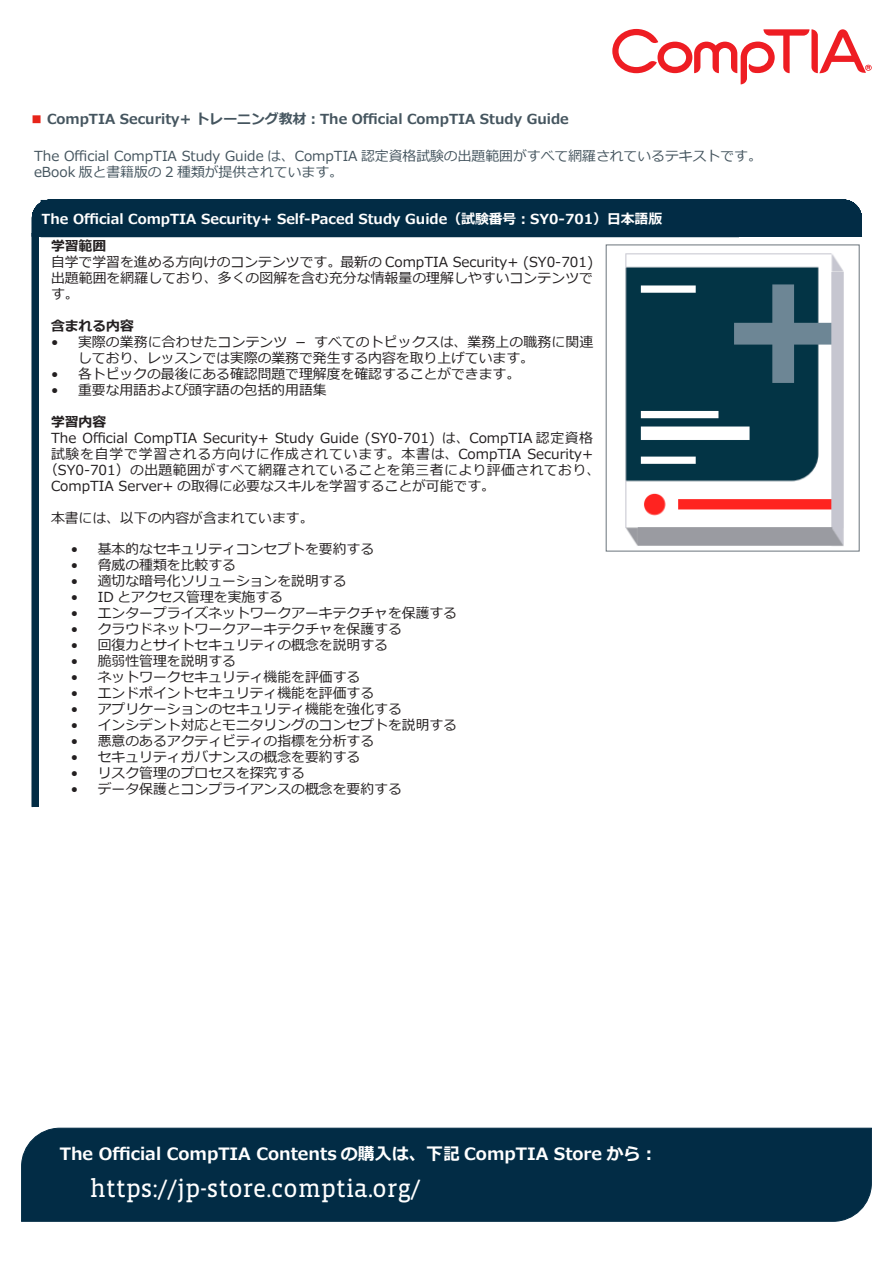
<style>
.page{position:relative;width:893px;height:1263px;background:#fff}
.page>*{position:absolute;margin:0;border:0;box-sizing:border-box;transform-origin:0 0}
.t1{font:25.5px "Vista Slab OTCE";color:#fff}
.t2{font:700 16.95px "Meiryo";color:#fff}
.t3{font:13.8px/15.9px "Meiryo";color:#231f20;text-align:justify}
.t4{font:13.8px/15.9px "Meiryo";color:#45555f}
.t5{font:700 13.8px "Meiryo";color:#fff}
.t6{font:700 13.8px "Meiryo";color:#45555f}
.t7{font:13.8px "Meiryo";letter-spacing:.06em;color:#231f20}
.t8{font:13.8px "Meiryo";letter-spacing:.035em;color:#231f20}
.t9{font:700 13.8px "Meiryo";color:#231f20}
.s1{color:#e72419}
</style>
<div class="page">
<svg style="left:32px;top:200px;width:830px;height:607px"></svg>
<div style="left:41px;top:200px;width:697px;height:37px;background:#022c45"></div>
<div style="left:21px;top:1128px;width:851px;height:94px;background:#022c45"></div>
<svg style="left:612px;top:29px;width:260px;height:55px"></svg>
<p class="t6" style="left:30px;top:109px;width:541px"><span class="s1">■</span> CompTIA Security+ トレーニング教材：The Official CompTIA Study Guide</p>
<p class="t4" style="left:34px;top:148px;width:729px">The Official CompTIA Study Guide は、CompTIA 認定資格試験の出題範囲がすべて網羅されているテキストです。eBook 版と書籍版の 2 種類が提供されています。</p>
<p class="t5" style="left:41px;top:209px;width:622px">The Official CompTIA Security+ Self-Paced Study Guide（試験番号：SY0-701）日本語版</p>
<p class="t9" style="left:51px;top:237px;width:57px">学習範囲</p>
<p class="t3" style="left:51px;top:255px;width:544px">自学で学習を進める方向けのコンテンツです。最新の CompTIA Security+ (SY0-701)出題範囲を網羅しており、多くの図解を含む充分な情報量の理解しやすいコンテンツです。</p>
<p class="t9" style="left:51px;top:316px;width:84px">含まれる内容</p>
<p class="t3" style="left:78px;top:335px;width:517px;text-indent:-27px">• 実際の業務に合わせたコンテンツ － すべてのトピックスは、業務上の職務に関連しており、レッスンでは実際の業務で発生する内容を取り上げています。</p>
<p class="t3" style="left:51px;top:367px;width:471px">• 各トピックの最後にある確認問題で理解度を確認することができます。</p>
<p class="t3" style="left:51px;top:383px;width:277px">• 重要な用語および頭字語の包括的用語集</p>
<p class="t9" style="left:51px;top:412px;width:57px">学習内容</p>
<p class="t3" style="left:51px;top:431px;width:544px">The Official CompTIA Security+ Study Guide (SY0-701) は、CompTIA 認定資格</p>
<p class="t7" style="left:51px;top:444px;width:544px">試験を自学で学習される方向けに作成されています。本書は、CompTIA Security+</p>
<p class="t8" style="left:44px;top:460px;width:558px">（SY0-701）の出題範囲がすべて網羅されていることを第三者により評価されており、</p>
<p class="t3" style="left:51px;top:478px;width:446px">CompTIA Server+ の取得に必要なスキルを学習することが可能です。</p>
<p class="t3" style="left:51px;top:510px;width:264px">本書には、以下の内容が含まれています。</p>
<p class="t3" style="left:71px;top:542px;width:305px">• 基本的なセキュリティコンセプトを要約する</p>
<p class="t3" style="left:71px;top:558px;width:167px">• 脅威の種類を比較する</p>
<p class="t3" style="left:71px;top:574px;width:277px">• 適切な暗号化ソリューションを説明する</p>
<p class="t3" style="left:71px;top:590px;width:214px">• ID とアクセス管理を実施する</p>
<p class="t3" style="left:71px;top:606px;width:388px">• エンタープライズネットワークアーキテクチャを保護する</p>
<p class="t3" style="left:71px;top:622px;width:333px">• クラウドネットワークアーキテクチャを保護する</p>
<p class="t3" style="left:71px;top:638px;width:319px">• 回復力とサイトセキュリティの概念を説明する</p>
<p class="t3" style="left:71px;top:654px;width:167px">• 脆弱性管理を説明する</p>
<p class="t3" style="left:71px;top:670px;width:291px">• ネットワークセキュリティ機能を評価する</p>
<p class="t3" style="left:71px;top:686px;width:305px">• エンドポイントセキュリティ機能を評価する</p>
<p class="t3" style="left:71px;top:702px;width:333px">• アプリケーションのセキュリティ機能を強化する</p>
<p class="t3" style="left:71px;top:718px;width:388px">• インシデント対応とモニタリングのコンセプトを説明する</p>
<p class="t3" style="left:71px;top:734px;width:305px">• 悪意のあるアクティビティの指標を分析する</p>
<p class="t3" style="left:71px;top:749px;width:291px">• セキュリティガバナンスの概念を要約する</p>
<p class="t3" style="left:71px;top:765px;width:236px">• リスク管理のプロセスを探究する</p>
<p class="t3" style="left:71px;top:781px;width:333px">• データ保護とコンプライアンスの概念を要約する</p>
<p class="t2" style="left:60px;top:1142px;width:599px">The Official CompTIA Contents の購入は、下記 CompTIA Store から：</p>
<h1 class="t1" style="left:90px;top:1173px;width:332px">https://jp-store.comptia.org/</h1>
</div>
